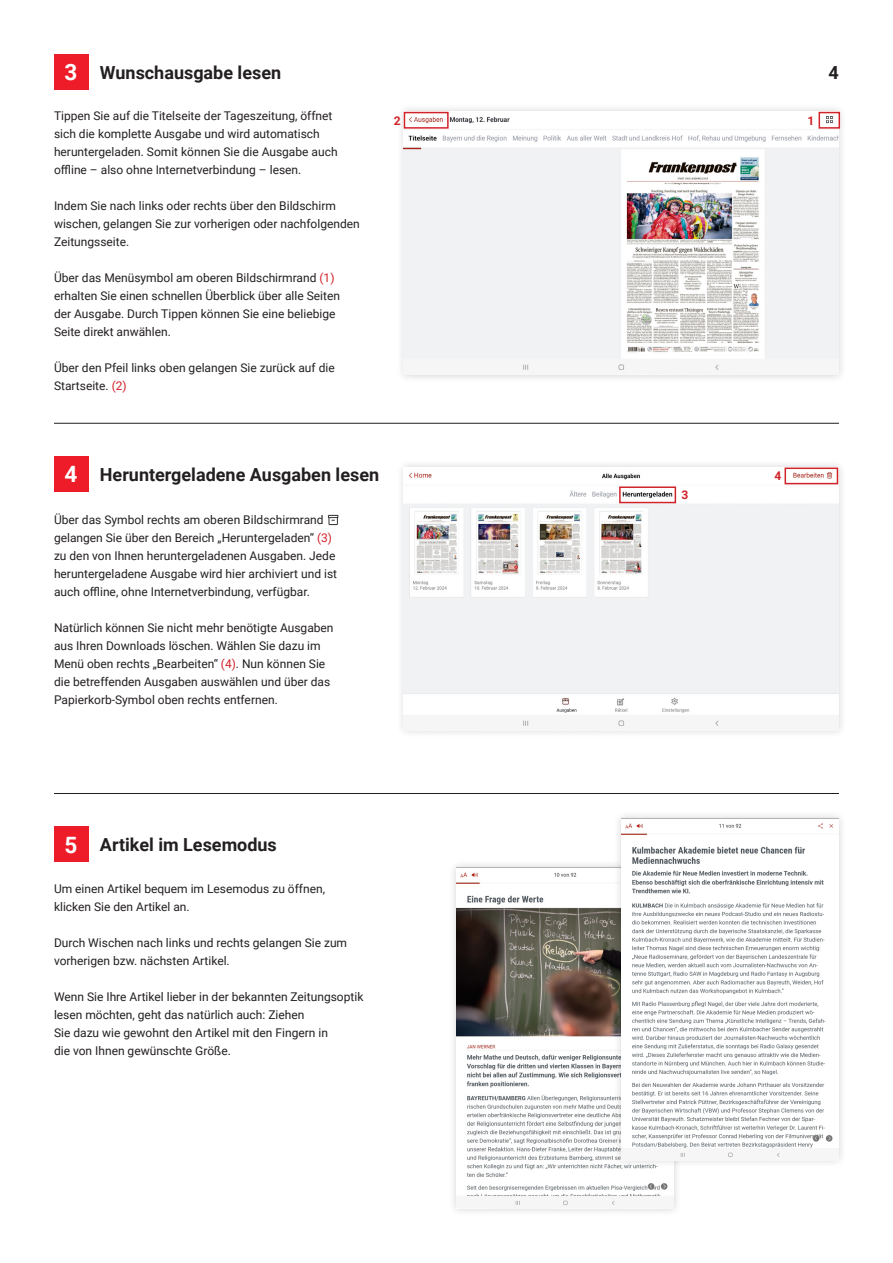
<style>
.page{position:relative;width:893px;height:1263px;background:#fff}
.page>*{position:absolute;margin:0;border:0;box-sizing:border-box;transform-origin:0 0}
.t1{font:700 22.5px "Roboto";color:#fff}
.t2{font:700 18px "Roboto";color:#231f20}
.t3{font:12px "Roboto";color:#231f20}
.t4{font:700 12px "Roboto";color:#d1232a}
.s1{color:#d1232a}
</style>
<div class="page">
<img style="left:327px;top:514px;width:12px;height:12px">
<hr style="left:54px;top:423px;width:785px;height:1px;background:#231f20">
<hr style="left:54px;top:793px;width:785px;height:1px;background:#231f20">
<div style="left:54px;top:54px;width:34px;height:36px;background:#ee1c28"></div>
<div style="left:54px;top:456px;width:34px;height:36px;background:#ee1c28"></div>
<div style="left:54px;top:826px;width:34px;height:36px;background:#ee1c28"></div>
<div style="left:396px;top:103px;width:451px;height:280px;background:#f6f6f6"></div>
<img style="left:404px;top:111px;width:435px;height:259px">
<div style="left:396px;top:459px;width:451px;height:280px;background:#f6f6f6"></div>
<img style="left:404px;top:467px;width:435px;height:259px">
<div style="left:448px;top:859px;width:234px;height:358px;background:#231f20;opacity:.2"></div>
<img style="left:456px;top:868px;width:218px;height:341px">
<div style="left:613px;top:810px;width:234px;height:358px;background:#231f20;opacity:.2"></div>
<img style="left:621px;top:819px;width:218px;height:341px">
<div style="left:818px;top:112px;width:22px;height:17px;border:2px solid #d1232a"></div>
<div style="left:404px;top:112px;width:45px;height:17px;border:2px solid #d1232a"></div>
<div style="left:619px;top:486px;width:57px;height:17px;border:2px solid #d1232a"></div>
<div style="left:784px;top:467px;width:54px;height:17px;border:2px solid #d1232a"></div>
<p class="t1" style="left:65px;top:57px;width:14px">3</p>
<p class="t2" style="left:100px;top:60px;width:183px">Wunschausgabe lesen</p>
<p class="t2" style="left:829px;top:60px;width:12px">4</p>
<p class="t3" style="left:54px;top:108px;width:280px">Tippen Sie auf die Titelseite der Tageszeitung, öffnet</p>
<p class="t3" style="left:54px;top:126px;width:267px">sich die komplette Ausgabe und wird automatisch</p>
<p class="t3" style="left:54px;top:144px;width:285px">heruntergeladen. Somit können Sie die Ausgabe auch</p>
<p class="t3" style="left:54px;top:162px;width:249px">offline – also ohne Internetverbindung – lesen.</p>
<p class="t3" style="left:54px;top:198px;width:283px">Indem Sie nach links oder rechts über den Bildschirm</p>
<p class="t3" style="left:54px;top:216px;width:307px">wischen, gelangen Sie zur vorherigen oder nachfolgenden</p>
<p class="t3" style="left:54px;top:234px;width:77px">Zeitungsseite.</p>
<p class="t3" style="left:54px;top:270px;width:282px">Über das Menüsymbol am oberen Bildschirmrand <span class="s1">(1)</span></p>
<p class="t3" style="left:54px;top:288px;width:287px">erhalten Sie einen schnellen Überblick über alle Seiten</p>
<p class="t3" style="left:54px;top:306px;width:283px">der Ausgabe. Durch Tippen können Sie eine beliebige</p>
<p class="t3" style="left:54px;top:324px;width:118px">Seite direkt anwählen.</p>
<p class="t3" style="left:54px;top:360px;width:282px">Über den Pfeil links oben gelangen Sie zurück auf die</p>
<p class="t3" style="left:54px;top:378px;width:74px">Startseite. <span class="s1">(2)</span></p>
<p class="t4" style="left:394px;top:112px;width:8px">2</p>
<p class="t4" style="left:808px;top:112px;width:8px">1</p>
<p class="t1" style="left:65px;top:459px;width:14px">4</p>
<p class="t2" style="left:100px;top:462px;width:281px">Heruntergeladene Ausgaben lesen</p>
<p class="t3" style="left:54px;top:511px;width:271px">Über das Symbol rechts am oberen Bildschirmrand</p>
<p class="t3" style="left:54px;top:529px;width:280px">gelangen Sie über den Bereich „Heruntergeladen“ <span class="s1">(3)</span></p>
<p class="t3" style="left:54px;top:547px;width:283px">zu den von Ihnen heruntergeladenen Ausgaben. Jede</p>
<p class="t3" style="left:54px;top:565px;width:285px">heruntergeladene Ausgabe wird hier archiviert und ist</p>
<p class="t3" style="left:54px;top:583px;width:257px">auch offline, ohne Internetverbindung, verfügbar.</p>
<p class="t3" style="left:54px;top:619px;width:281px">Natürlich können Sie nicht mehr benötigte Ausgaben</p>
<p class="t3" style="left:54px;top:637px;width:268px">aus Ihren Downloads löschen. Wählen Sie dazu im</p>
<p class="t3" style="left:54px;top:655px;width:273px">Menü oben rechts „Bearbeiten“ <span class="s1">(4)</span>. Nun können Sie</p>
<p class="t3" style="left:54px;top:673px;width:278px">die betreffenden Ausgaben auswählen und über das</p>
<p class="t3" style="left:54px;top:691px;width:225px">Papierkorb-Symbol oben rechts entfernen.</p>
<p class="t4" style="left:682px;top:487px;width:8px">3</p>
<p class="t4" style="left:774px;top:468px;width:8px">4</p>
<p class="t1" style="left:65px;top:829px;width:14px">5</p>
<p class="t2" style="left:100px;top:832px;width:178px">Artikel im Lesemodus</p>
<p class="t3" style="left:54px;top:880px;width:273px">Um einen Artikel bequem im Lesemodus zu öffnen,</p>
<p class="t3" style="left:54px;top:898px;width:137px">klicken Sie den Artikel an.</p>
<p class="t3" style="left:54px;top:934px;width:295px">Durch Wischen nach links und rechts gelangen Sie zum</p>
<p class="t3" style="left:54px;top:952px;width:177px">vorherigen bzw. nächsten Artikel.</p>
<p class="t3" style="left:54px;top:988px;width:311px">Wenn Sie Ihre Artikel lieber in der bekannten Zeitungsoptik</p>
<p class="t3" style="left:54px;top:1006px;width:252px">lesen möchten, geht das natürlich auch: Ziehen</p>
<p class="t3" style="left:54px;top:1024px;width:275px">Sie dazu wie gewohnt den Artikel mit den Fingern in</p>
<p class="t3" style="left:54px;top:1042px;width:178px">die von Ihnen gewünschte Größe.</p>
</div>
